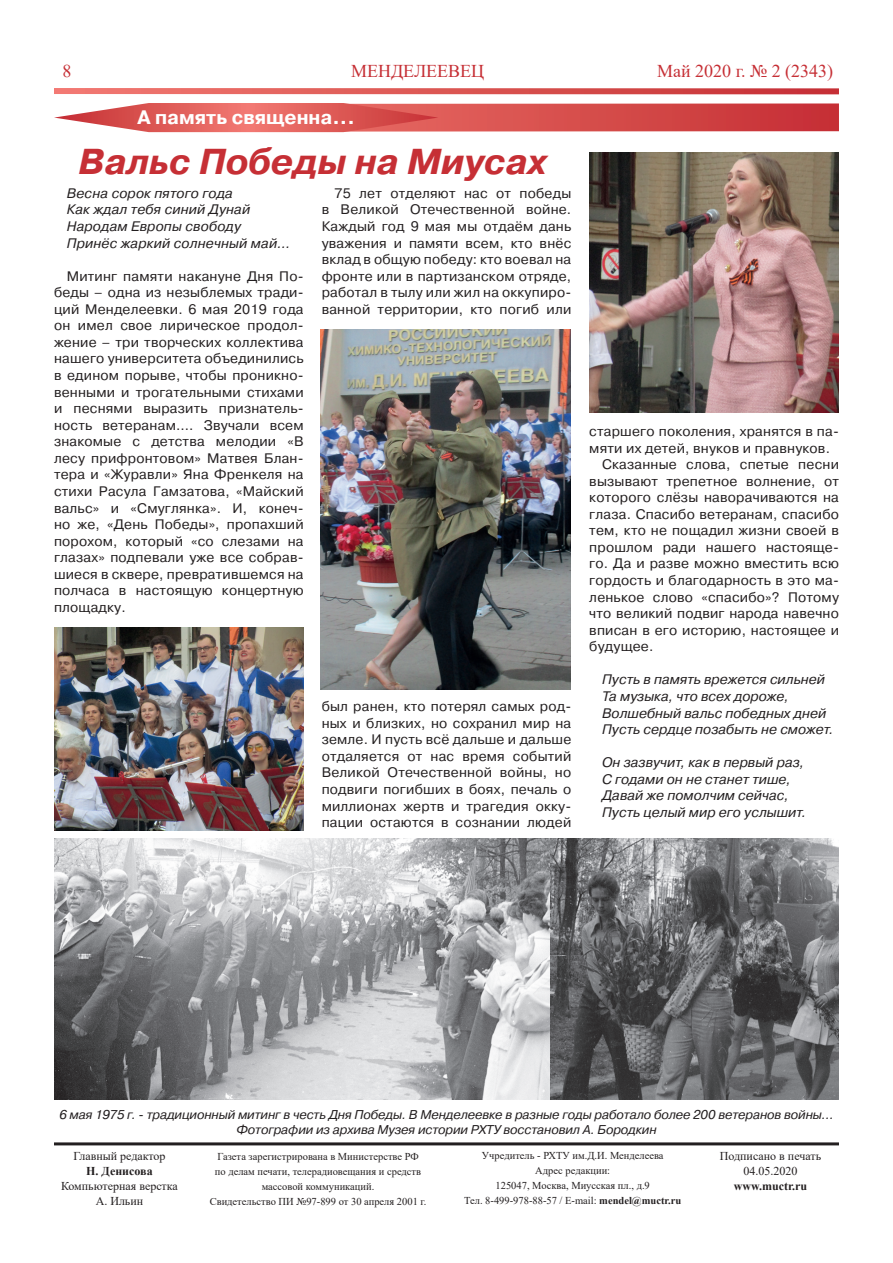
<style>
.page{position:relative;width:893px;height:1263px;background:#fff}
.page>*{position:absolute;margin:0;border:0;box-sizing:border-box;transform-origin:0 0}
.t1{font:italic 700 36px "Pragmatica C";color:#c62f35}
.t2{font:700 19.5px "Pragmatica C";color:#fff}
.t3{font:18px "Times New Roman";color:#c62f35}
.t4{font:13.8px/16.5px "Pragmatica C";letter-spacing:.015em;color:#231f20;text-align:justify}
.t5{font:italic 13.8px/16.5px "Pragmatica C";color:#231f20}
.t6{font:italic 12.75px/15.3px "Pragmatica C";letter-spacing:-.01em;color:#231f20;text-align:center}
.t7{font:12px/15px "Times New Roman";color:#231f20;text-align:center}
.t8{font:700 12px "Times New Roman";color:#231f20}
.t9{font:10.5px/15px "Times New Roman";color:#231f20;text-align:center}
.s1{font-weight:700}
</style>
<div class="page">
<svg style="left:438px;top:103px;width:401px;height:29px;background:#d44e4e"></svg>
<svg style="left:54px;top:103px;width:384px;height:29px;background:#e47370"></svg>
<svg style="left:54px;top:88px;width:785px;height:6px;background:#dc5b59"></svg>
<hr style="left:54px;top:1142px;width:785px;height:3px;background:#231f20">
<img style="left:54px;top:839px;width:785px;height:260px">
<img style="left:320px;top:330px;width:250px;height:359px">
<img style="left:589px;top:152px;width:250px;height:260px">
<img style="left:54px;top:628px;width:250px;height:202px">
<h3 class="t3" style="left:63px;top:59px;width:10px">8</h3>
<h3 class="t3" style="left:351px;top:59px;width:135px">МЕНДЕЛЕЕВЕЦ</h3>
<h3 class="t3" style="left:657px;top:59px;width:178px">Май 2020 г. № 2 (2343)</h3>
<h2 class="t2" style="left:137px;top:107px;width:219px">А память священна...</h2>
<h1 class="t1" style="left:79px;top:142px;width:470px">Вальс Победы на Миусах</h1>
<p class="t5" style="left:67px;top:185px;width:225px">Весна сорок пятого года<br>Как ждал тебя синий Дунай<br>Народам Европы свободу<br>Принёс жаркий солнечный май…</p>
<p class="t4" style="left:54px;top:268px;width:251px;text-indent:13px">Митинг памяти накануне Дня По&shy;беды – одна из незыблемых тради&shy;ций Менделеевки. 6 мая 2019 года он имел свое лирическое продол&shy;жение – три творческих коллектива нашего университета объединились в едином порыве, чтобы проникно&shy;венными и трогательными стихами и песнями выразить признатель&shy;ность ветеранам.… Звучали всем знакомые с детства мелодии «В лесу прифронтовом» Матвея Блан&shy;тера и «Журавли» Яна Френкеля на стихи Расула Гамзатова, «Майский вальс» и «Смуглянка». И, конеч&shy;но же, «День Победы», пропахший порохом, который «со слезами на глазах» подпевали уже все собрав&shy;шиеся в сквере, превратившемся на полчаса в настоящую концертную площадку.</p>
<p class="t4" style="left:322px;top:185px;width:251px;text-indent:13px">75 лет отделяют нас от победы в Великой Отечественной войне.<br>Каждый год 9 мая мы отдаём дань уважения и памяти всем, кто внёс вклад в общую победу: кто воевал на фронте или в партизанском отряде, работал в тылу или жил на оккупиро&shy;ванной территории, кто погиб или</p>
<p class="t4" style="left:322px;top:698px;width:251px">был ранен, кто потерял самых род&shy;ных и близких, но сохранил мир на земле. И пусть всё дальше и дальше отдаляется от нас время событий Великой Отечественной войны, но подвиги погибших в боях, печаль о миллионах жертв и трагедия окку&shy;пации остаются в сознании людей</p>
<p class="t4" style="left:589px;top:423px;width:251px">старшего поколения, хранятся в па-</p>
<p class="t4" style="left:589px;top:440px;width:242px">мяти их детей, внуков и правнуков.</p>
<p class="t4" style="left:602px;top:456px;width:238px">Сказанные слова, спетые песни</p>
<p class="t4" style="left:589px;top:473px;width:251px">вызывают трепетное волнение, от</p>
<p class="t4" style="left:589px;top:489px;width:251px">которого слёзы наворачиваются на</p>
<p class="t4" style="left:589px;top:506px;width:251px">глаза. Спасибо ветеранам, спасибо</p>
<p class="t4" style="left:589px;top:522px;width:251px">тем, кто не пощадил жизни своей в</p>
<p class="t4" style="left:589px;top:539px;width:251px">прошлом ради нашего настояще-</p>
<p class="t4" style="left:589px;top:555px;width:251px">го. Да и разве можно вместить всю</p>
<p class="t4" style="left:589px;top:572px;width:251px">гордость и благодарность в это ма-</p>
<p class="t4" style="left:589px;top:589px;width:251px">ленькое слово «спасибо»? Потому</p>
<p class="t4" style="left:589px;top:605px;width:251px">что великий подвиг народа навечно</p>
<p class="t4" style="left:589px;top:622px;width:251px">вписан в его историю, настоящее и</p>
<p class="t4" style="left:589px;top:638px;width:66px">будущее.</p>
<p class="t5" style="left:602px;top:671px;width:233px">Пусть в память врежется сильней<br>Та музыка, что всех дороже,<br>Волшебный вальс победных дней<br>Пусть сердце позабыть не сможет.</p>
<p class="t5" style="left:602px;top:754px;width:206px">Он зазвучит, как в первый раз,<br>С годами он не станет тише,<br>Давай же помолчим сейчас,<br>Пусть целый мир его услышит.</p>
<p class="t6" style="left:59px;top:1107px;width:776px">6 мая 1975 г. - традиционный митинг в честь Дня Победы. В Менделеевке в разные годы работало более 200 ветеранов войны...<br>Фотографии из архива Музея истории РХТУ восстановил А. Бородкин</p>
<p class="t7" style="left:73px;top:1148px;width:94px">Главный редактор</p>
<p class="t8" style="left:86px;top:1162px;width:68px">Н. Денисова</p>
<p class="t7" style="left:61px;top:1178px;width:118px">Компьютерная верстка<br>А. Ильин</p>
<p class="t9" style="left:464px;top:1147px;width:219px">Учредитель - РХТУ им.Д.И. Менделеева<br>Адрес редакции:<br>125047, Москва, Миусская пл., д.9<br>Тел. 8-499-978-88-57 / E-mail: <span class="s1">mendel@muctr.ru</span></p>
<p class="t7" style="left:720px;top:1148px;width:103px">Подписано в печать<br>04.05.2020</p>
<p class="t9" style="left:210px;top:1148px;width:218px">Газета зарегистрирована в Министерстве РФ<br>по делам печати, телерадиовещания и средств массовой коммуникаций.<br>Свидетельство ПИ №97-899 от 30 апреля 2001 г.</p>
<p class="t8" style="left:734px;top:1177px;width:75px">www.muctr.ru</p>
</div>
